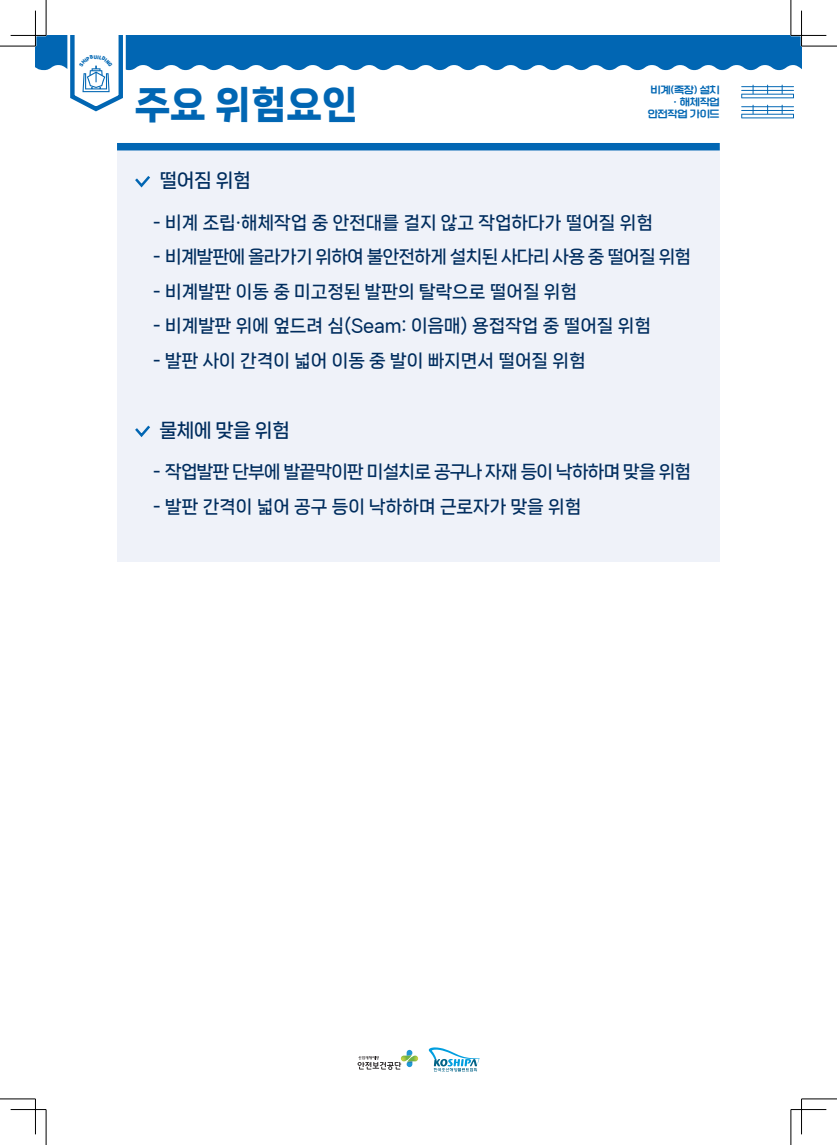
<style>
.page{position:relative;width:837px;height:1145px;background:#fff}
.page>*{position:absolute;margin:0;border:0;box-sizing:border-box;transform-origin:0 0}
.t1{font:37.5px "Nanum Square Neo TTF e Hv";color:#0166b3}
.t2{font:18.75px "Nanum Square Neo TTF c Bd";letter-spacing:-.02em;color:#002d5e}
.t3{font:17.5px "Nanum Square Neo TTF c Bd";color:#002d5e}
.t4{font:17.5px "Nanum Square Neo TTF c Bd";letter-spacing:-.04em;color:#002d5e}
.t5{font:10px/12px "KIMM Bold";letter-spacing:-.035em;color:#0166b3;text-align:right}
</style>
<div class="page">
<div style="left:117px;top:147px;width:602px;height:414px;background:#eff2f9"></div>
<svg style="left:135px;top:176px;width:15px;height:12px"></svg>
<svg style="left:135px;top:425px;width:15px;height:12px"></svg>
<div style="left:117px;top:143px;width:602px;height:7px;background:#0166b3"></div>
<svg style="left:357px;top:1049px;width:61px;height:20px"></svg>
<svg style="left:428px;top:1047px;width:51px;height:24px"></svg>
<hr style="left:0;top:46px;width:35px;height:1px;background:#000">
<hr style="left:801px;top:46px;width:35px;height:1px;background:#000">
<hr style="left:0;top:1098px;width:35px;height:1px;background:#000">
<hr style="left:801px;top:1098px;width:35px;height:1px;background:#000">
<hr style="left:46px;top:0;width:1px;height:35px;background:#000">
<hr style="left:46px;top:1109px;width:1px;height:35px;background:#000">
<hr style="left:790px;top:0;width:1px;height:35px;background:#000">
<hr style="left:790px;top:1109px;width:1px;height:35px;background:#000">
<hr style="left:11px;top:35px;width:35px;height:1px;background:#000">
<hr style="left:790px;top:35px;width:36px;height:1px;background:#000">
<hr style="left:11px;top:1109px;width:35px;height:1px;background:#000">
<hr style="left:790px;top:1109px;width:36px;height:1px;background:#000">
<hr style="left:35px;top:11px;width:1px;height:35px;background:#000">
<hr style="left:35px;top:1098px;width:1px;height:36px;background:#000">
<hr style="left:801px;top:11px;width:1px;height:35px;background:#000">
<hr style="left:801px;top:1098px;width:1px;height:36px;background:#000">
<svg style="left:35px;top:35px;width:766px;height:83px"></svg>
<p class="t1" style="left:135px;top:84px;width:224px">주요 위험요인</p>
<p class="t5" style="left:650px;top:83px;width:71px">비계(족장) 설치 ·해체작업</p>
<p class="t5" style="left:647px;top:107px;width:74px">안전작업 가이드</p>
<p class="t2" style="left:159px;top:171px;width:93px">떨어짐 위험</p>
<p class="t3" style="left:153px;top:213px;width:501px">- 비계 조립·해체작업 중 안전대를 걸지 않고 작업하다가 떨어질 위험</p>
<p class="t4" style="left:153px;top:247px;width:539px">- 비계발판에 올라가기 위하여 불안전하게 설치된 사다리 사용 중 떨어질 위험</p>
<p class="t3" style="left:153px;top:282px;width:425px">- 비계발판 이동 중 미고정된 발판의 탈락으로 떨어질 위험</p>
<p class="t3" style="left:153px;top:316px;width:499px">- 비계발판 위에 엎드려 심(Seam: 이음매) 용접작업 중 떨어질 위험</p>
<p class="t3" style="left:153px;top:351px;width:434px">- 발판 사이 간격이 넓어 이동 중 발이 빠지면서 떨어질 위험</p>
<p class="t2" style="left:159px;top:420px;width:132px">물체에 맞을 위험</p>
<p class="t4" style="left:153px;top:462px;width:539px">- 작업발판 단부에 발끝막이판 미설치로 공구나 자재 등이 낙하하며 맞을 위험</p>
<p class="t3" style="left:153px;top:497px;width:430px">- 발판 간격이 넓어 공구 등이 낙하하며 근로자가 맞을 위험</p>
</div>
